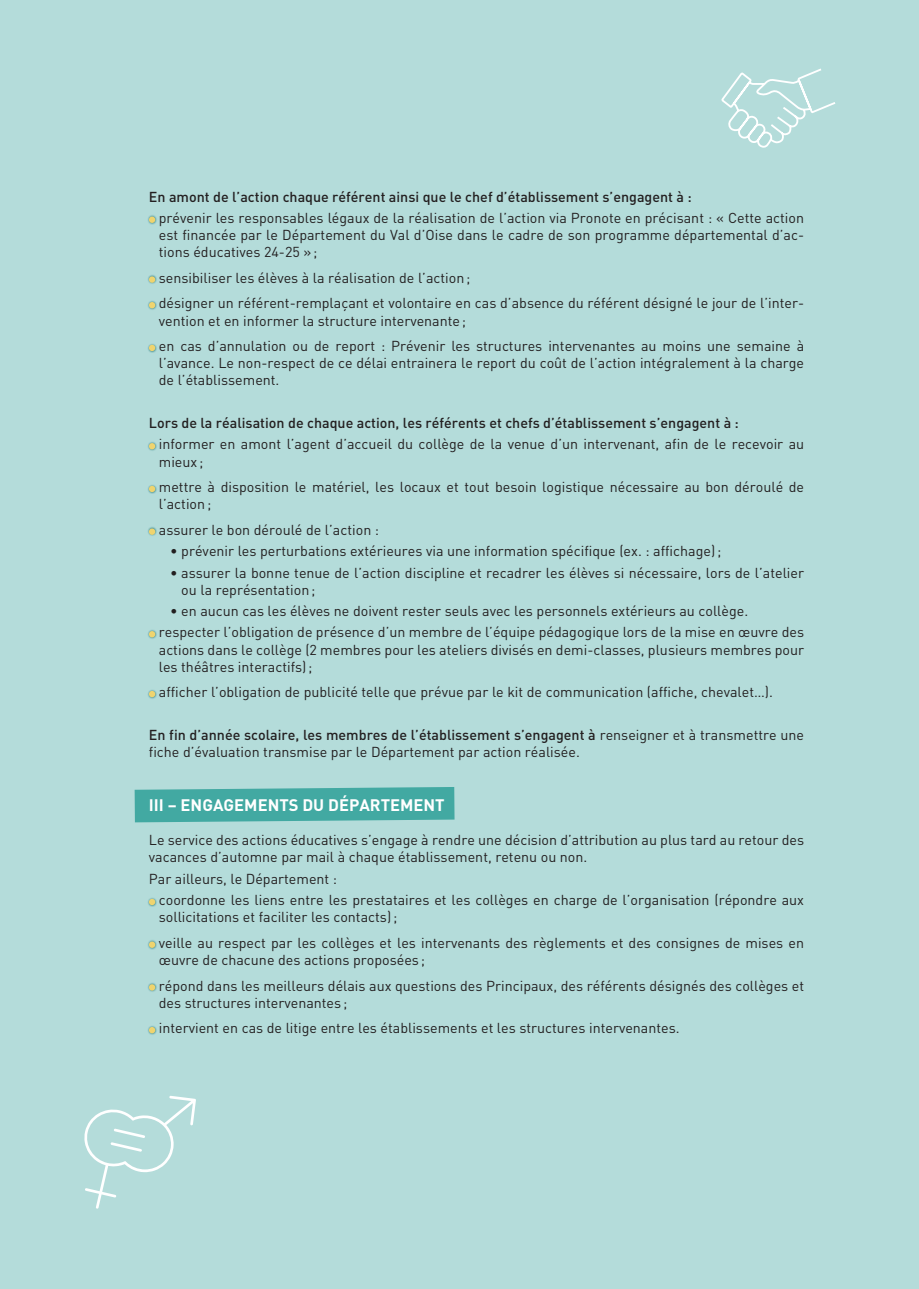
<style>
.page{position:relative;width:919px;height:1289px;background:#fff}
.page>*{position:absolute;margin:0;border:0;box-sizing:border-box;transform-origin:0 0}
.t1{font:700 16.5px "DIN";color:#fff}
.t2{font:14.25px/17.1px "DIN";color:#231f20}
.t3{font:500 14.25px "DIN";color:#231f20}
.s1{font-weight:500}
</style>
<div class="page">
<div style="left:0;top:0;width:918px;height:1288px;background:#b4dcda"></div>
<svg style="left:135px;top:787px;width:319px;height:35px;background:#49aca5"></svg>
<div style="left:147px;top:214px;width:10px;height:11px;background:#016468;opacity:.75"></div>
<div style="left:149px;top:216px;width:6px;height:7px;background:#efd46f;border-radius:50%"></div>
<div style="left:147px;top:274px;width:10px;height:11px;background:#016468;opacity:.75"></div>
<div style="left:149px;top:276px;width:6px;height:7px;background:#efd46f;border-radius:50%"></div>
<div style="left:147px;top:300px;width:10px;height:10px;background:#016468;opacity:.75"></div>
<svg style="left:149px;top:302px;width:6px;height:6px"></svg>
<div style="left:147px;top:343px;width:10px;height:10px;background:#016468;opacity:.75"></div>
<svg style="left:149px;top:345px;width:6px;height:6px"></svg>
<div style="left:147px;top:441px;width:10px;height:10px;background:#016468;opacity:.75"></div>
<svg style="left:149px;top:443px;width:6px;height:6px"></svg>
<div style="left:147px;top:484px;width:10px;height:10px;background:#016468;opacity:.75"></div>
<svg style="left:149px;top:486px;width:6px;height:6px"></svg>
<div style="left:147px;top:526px;width:10px;height:10px;background:#016468;opacity:.75"></div>
<div style="left:149px;top:528px;width:6px;height:7px;background:#efd46f;border-radius:50%"></div>
<div style="left:147px;top:629px;width:10px;height:10px;background:#016468;opacity:.75"></div>
<svg style="left:149px;top:631px;width:6px;height:6px"></svg>
<div style="left:147px;top:689px;width:10px;height:10px;background:#016468;opacity:.75"></div>
<svg style="left:149px;top:691px;width:6px;height:6px"></svg>
<div style="left:147px;top:896px;width:10px;height:11px;background:#016468;opacity:.75"></div>
<div style="left:149px;top:898px;width:6px;height:7px;background:#efd46f;border-radius:50%"></div>
<div style="left:147px;top:939px;width:10px;height:10px;background:#016468;opacity:.75"></div>
<svg style="left:149px;top:941px;width:6px;height:6px"></svg>
<div style="left:147px;top:982px;width:10px;height:10px;background:#016468;opacity:.75"></div>
<svg style="left:149px;top:984px;width:6px;height:6px"></svg>
<div style="left:147px;top:1024px;width:10px;height:11px;background:#016468;opacity:.75"></div>
<div style="left:149px;top:1026px;width:6px;height:7px;background:#efd46f;border-radius:50%"></div>
<svg style="left:721px;top:68px;width:115px;height:80px"></svg>
<svg style="left:84px;top:1096px;width:112px;height:112px"></svg>
<p class="t3" style="left:149px;top:187px;width:544px">En amont de l’action chaque référent ainsi que le chef d’établissement s’engagent à :</p>
<p class="t2" style="left:159px;top:209px;width:646px;text-align:justify">prévenir les responsables légaux de la réalisation de l’action via Pronote en précisant : « Cette action est financée par le Département du Val d’Oise dans le cadre de son programme départemental d’ac&shy;tions éducatives 24-25 »;</p>
<p class="t2" style="left:159px;top:269px;width:313px">sensibiliser les élèves à la réalisation de l’action;</p>
<p class="t2" style="left:159px;top:294px;width:646px">désigner un référent-remplaçant et volontaire en cas d’absence du référent désigné le jour de l’inter&shy;vention et en informer la structure intervenante;</p>
<p class="t2" style="left:159px;top:337px;width:646px;text-align:justify">en cas d’annulation ou de report : Prévenir les structures intervenantes au moins une semaine à l’avance. Le non-respect de ce délai entrainera le report du coût de l’action intégralement à la charge de l’établissement.</p>
<p class="t3" style="left:149px;top:414px;width:591px">Lors de la réalisation de chaque action, les référents et chefs d’établissement s’engagent à :</p>
<p class="t2" style="left:159px;top:435px;width:646px">informer en amont l’agent d’accueil du collège de la venue d’un intervenant, afin de le recevoir au mieux ;</p>
<p class="t2" style="left:159px;top:478px;width:646px">mettre à disposition le matériel, les locaux et tout besoin logistique nécessaire au bon déroulé de l’action;</p>
<p class="t2" style="left:159px;top:521px;width:222px">assurer le bon déroulé de l’action :</p>
<p class="t2" style="left:170px;top:542px;width:552px">• prévenir les perturbations extérieures via une information spécifique (ex. : affichage);</p>
<p class="t2" style="left:181px;top:563px;width:624px;text-indent:-11px">• assurer la bonne tenue de l’action discipline et recadrer les élèves si nécessaire, lors de l’atelier ou la représentation;</p>
<p class="t2" style="left:170px;top:602px;width:579px">• en aucun cas les élèves ne doivent rester seuls avec les personnels extérieurs au collège.</p>
<p class="t2" style="left:159px;top:623px;width:646px;text-align:justify">respecter l’obligation de présence d’un membre de l’équipe pédagogique lors de la mise en œuvre des actions dans le collège (2 membres pour les ateliers divisés en demi-classes, plusieurs membres pour les théâtres interactifs);</p>
<p class="t2" style="left:159px;top:683px;width:615px">afficher l’obligation de publicité telle que prévue par le kit de communication (affiche, chevalet…).</p>
<p class="t2" style="left:149px;top:726px;width:656px"><span class="s1">En fin d’année scolaire, les membres de l’établissement s’engagent à</span> renseigner et à transmettre une fiche d’évaluation transmise par le Département par action réalisée.</p>
<p class="t1" style="left:149px;top:794px;width:297px">III – ENGAGEMENTS DU DÉPARTEMENT</p>
<p class="t2" style="left:149px;top:831px;width:656px">Le service des actions éducatives s’engage à rendre une décision d’attribution au plus tard au retour des vacances d’automne par mail à chaque établissement, retenu ou non.</p>
<p class="t2" style="left:149px;top:869px;width:190px">Par ailleurs, le Département :</p>
<p class="t2" style="left:159px;top:891px;width:646px">coordonne les liens entre les prestataires et les collèges en charge de l’organisation (répondre aux sollicitations et faciliter les contacts);</p>
<p class="t2" style="left:159px;top:933px;width:646px">veille au respect par les collèges et les intervenants des règlements et des consignes de mises en œuvre de chacune des actions proposées ;</p>
<p class="t2" style="left:159px;top:976px;width:646px">répond dans les meilleurs délais aux questions des Principaux, des référents désignés des collèges et des structures intervenantes ;</p>
<p class="t2" style="left:159px;top:1019px;width:522px">intervient en cas de litige entre les établissements et les structures intervenantes.</p>
</div>
